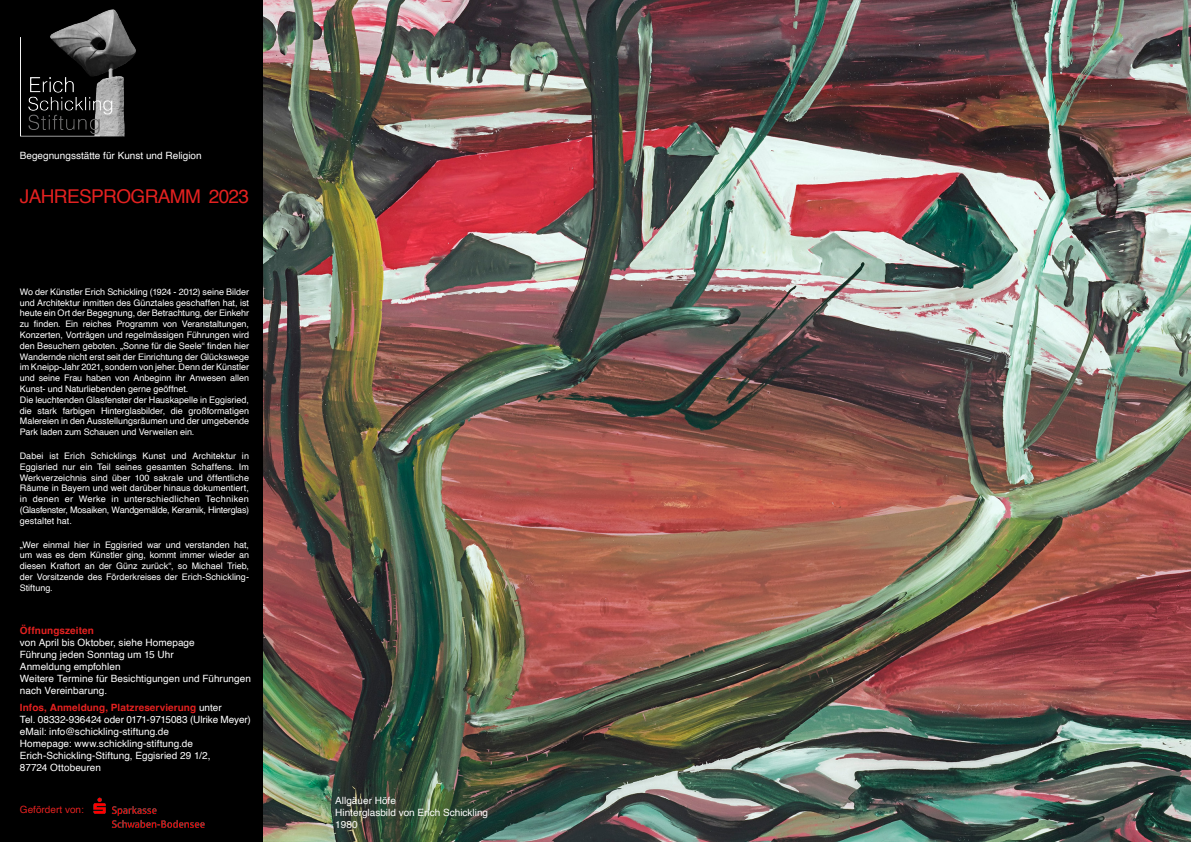
<style>
.page{position:relative;width:1191px;height:842px;background:#fff}
.page>*{position:absolute;margin:0;border:0;box-sizing:border-box;transform-origin:0 0}
.t1{font:19px "Helvetica";letter-spacing:-.03em;color:#e32120}
.t2{font:10px/12px "Helvetica";color:#fff}
.t3{font:700 10px "Helvetica";letter-spacing:.005em;color:#e32120}
.t4{font:10px "Helvetica";color:#e32120}
.t5{font:9px/10.8px "Helvetica";letter-spacing:-.005em;color:#fff;text-align:justify}
.s1{font-weight:700;color:#e32120}
</style>
<div class="page">
<img style="left:262px;top:0;width:929px;height:842px">
<div style="left:0;top:0;width:262px;height:842px;background:#000"></div>
<img style="left:93px;top:797px;width:112px;height:31px">
<img style="left:21px;top:9px;width:115px;height:127px">
<p class="t2" style="left:20px;top:150px;width:183px">Begegnungsstätte für Kunst und Religion</p>
<h1 class="t1" style="left:20px;top:182px;width:231px">JAHRESPROGRAMM 2023</h1>
<p class="t5" style="left:20px;top:286px;width:231px;text-align:left">Wo der Künstler Erich Schickling (1924 - 2012) seine Bilder und Architektur inmitten des Günztales geschaffen hat, ist heute ein Ort der Begegnung, der Betrachtung, der Einkehr zu finden. Ein reiches Programm von Veranstaltungen, Konzerten, Vorträgen und regelmässigen Führungen wird den Besuchern geboten. „Sonne für die Seele“ finden hier Wandernde nicht erst seit der Einrichtung der Glückswege im Kneipp-Jahr 2021, sondern von jeher. Denn der Künstler und seine Frau haben von Anbeginn ihr Anwesen allen Kunst- und Naturliebenden gerne geöffnet.<br>Die leuchtenden Glasfenster der Hauskapelle in Eggisried, die stark farbigen Hinterglasbilder, die großformatigen Malereien in den Ausstellungsräumen und der umgebende Park laden zum Schauen und Verweilen ein.</p>
<p class="t5" style="left:20px;top:451px;width:231px">Dabei ist Erich Schicklings Kunst und Architektur in Eggisried nur ein Teil seines gesamten Schaffens. Im Werkverzeichnis sind über 100 sakrale und öffentliche Räume in Bayern und weit darüber hinaus dokumentiert, in denen er Werke in unterschiedlichen Techniken (Glasfenster, Mosaiken, Wandgemälde, Keramik, Hinterglas) gestaltet hat.</p>
<p class="t5" style="left:20px;top:539px;width:231px">„Wer einmal hier in Eggisried war und verstanden hat, um was es dem Künstler ging, kommt immer wieder an diesen Kraftort an der Günz zurück“, so Michael Trieb, der Vorsitzende des Förderkreises der Erich-Schickling-Stiftung.</p>
<p class="t3" style="left:20px;top:625px;width:75px">Öffnungszeiten</p>
<p class="t2" style="left:20px;top:637px;width:232px">von April bis Oktober, siehe Homepage<br>Führung jeden Sonntag um 15 Uhr<br>Anmeldung empfohlen<br>Weitere Termine für Besichtigungen und Führungen nach Vereinbarung.</p>
<p class="t2" style="left:20px;top:702px;width:232px"><span class="s1">Infos, Anmeldung, Platzreservierung</span> unter<br>Tel. 08332-936424 oder 0171-9715083 (Ulrike Meyer) eMail: info@schickling-stiftung.de<br>Homepage: www.schickling-stiftung.de Erich-Schickling-Stiftung, Eggisried 29 1/2,<br>87724 Ottobeuren</p>
<p class="t4" style="left:20px;top:801px;width:65px">Gefördert von:</p>
<p class="t2" style="left:335px;top:795px;width:154px">Allgäuer Höfe<br>Hinterglasbild von Erich Schickling<br>1980</p>
</div>
